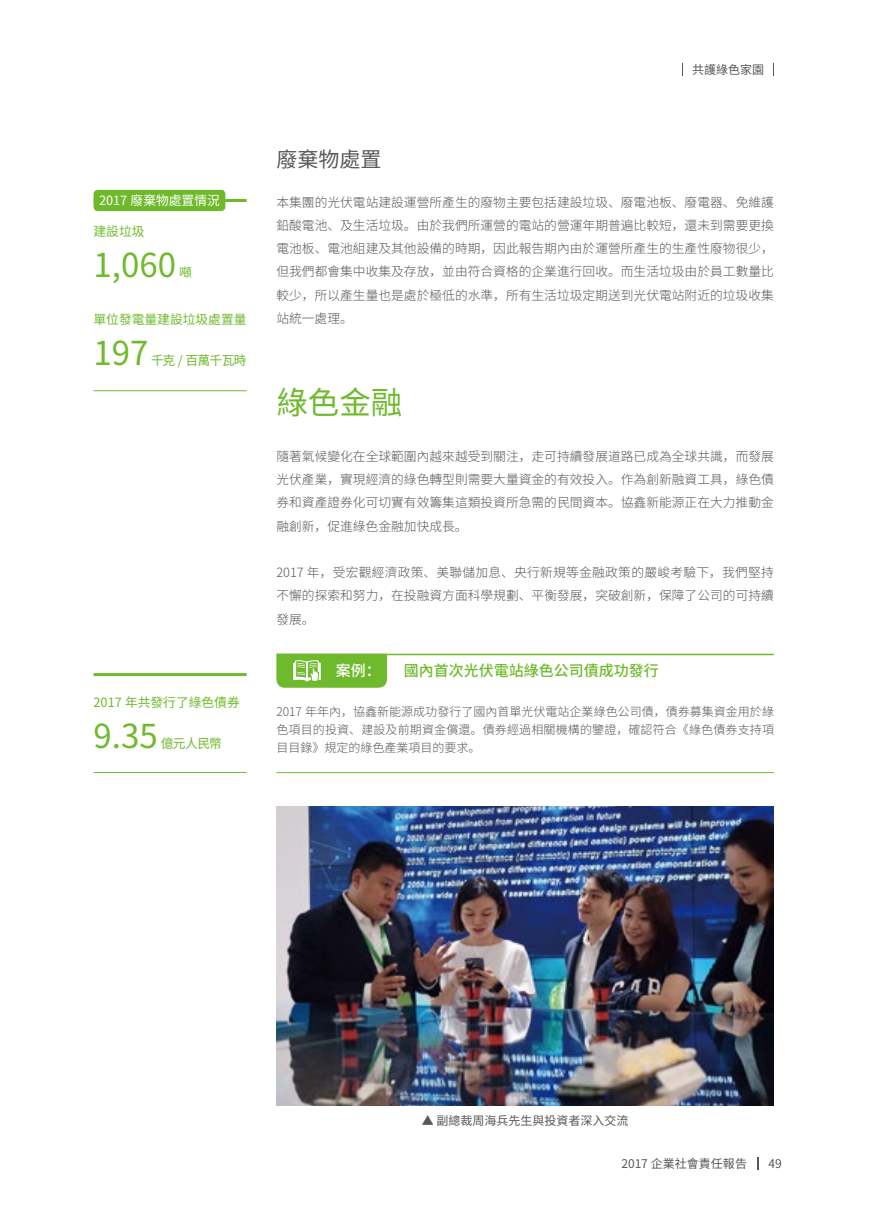
<style>
.page{position:relative;width:893px;height:1212px;background:#fff}
.page>*{position:absolute;margin:0;border:0;box-sizing:border-box;transform-origin:0 0}
.t1{font:33px "Noto Sans Hans";color:#6fba2c}
.t2{font:31.5px "Noto Sans Hans";color:#6fba2c}
.t3{font:21px "Noto Sans Hans";color:#595757}
.t4{font:500 15px "Noto Sans Hans";color:#6fba2c}
.t5{font:500 15px "Noto Sans Hans";color:#fff}
.t6{font:300 12.75px/23.2px "Noto Sans Hans";color:#595757;text-align:justify}
.t7{font:12.75px "Noto Sans Hans";color:#6fba2c}
.t8{font:12.75px "Noto Sans Hans";color:#fff}
.t9{font:300 12px/18px "Noto Sans Hans";letter-spacing:.015em;color:#595757;text-align:justify}
.t10{font:12px "Noto Sans Hans";color:#595757}
</style>
<div class="page">
<svg style="left:682px;top:64px;width:1px;height:12px"></svg>
<svg style="left:773px;top:64px;width:1px;height:12px"></svg>
<svg style="left:757px;top:1157px;width:1px;height:12px"></svg>
<hr style="left:94px;top:390px;width:153px;height:1px;background:#6fba2c">
<hr style="left:94px;top:199px;width:153px;height:3px;background:#6fba2c">
<div style="left:94px;top:190px;width:131px;height:21px;background:#6fba2c;border-radius:4px"></div>
<svg style="left:276px;top:655px;width:111px;height:33px;background:#7dc040"></svg>
<hr style="left:276px;top:654px;width:498px;height:1px;background:#6fba2c">
<hr style="left:276px;top:772px;width:498px;height:1px;background:#6fba2c">
<img style="left:276px;top:807px;width:498px;height:299px">
<hr style="left:94px;top:772px;width:153px;height:1px;background:#6fba2c">
<hr style="left:94px;top:673px;width:153px;height:3px;background:#6fba2c">
<p class="t8" style="left:99px;top:193px;width:122px">2017 廢棄物處置情況</p>
<p class="t7" style="left:94px;top:224px;width:52px">建設垃圾</p>
<h1 class="t1" style="left:94px;top:246px;width:84px">1,060</h1>
<p class="t7" style="left:179px;top:265px;width:14px">噸</p>
<p class="t7" style="left:94px;top:312px;width:154px">單位發電量建設垃圾處置量</p>
<h1 class="t1" style="left:94px;top:334px;width:56px">197</h1>
<p class="t7" style="left:151px;top:353px;width:97px">千克 / 百萬千瓦時</p>
<p class="t7" style="left:94px;top:695px;width:148px">2017 年共發行了綠色債券</p>
<h1 class="t1" style="left:94px;top:717px;width:66px">9.35</h1>
<p class="t7" style="left:161px;top:736px;width:63px">億元人民幣</p>
<p class="t10" style="left:692px;top:63px;width:73px">共護綠色家園</p>
<h3 class="t3" style="left:276px;top:148px;width:106px">廢棄物處置</h3>
<p class="t6" style="left:276px;top:191px;width:499px">本集團的光伏電站建設運營所產生的廢物主要包括建設垃圾、廢電池板、廢電器、免維護鉛酸電池、及生活垃圾。由於我們所運營的電站的營運年期普遍比較短，還未到需要更換電池板、電池組建及其他設備的時期，因此報告期內由於運營所產生的生產性廢物很少，但我們都會集中收集及存放，並由符合資格的企業進行回收。而生活垃圾由於員工數量比較少，所以產生量也是處於極低的水準，所有生活垃圾定期送到光伏電站附近的垃圾收集站統一處理。</p>
<h2 class="t2" style="left:276px;top:384px;width:128px">綠色金融</h2>
<p class="t6" style="left:276px;top:445px;width:499px">隨著氣候變化在全球範圍內越來越受到關注，走可持續發展道路已成為全球共識，而發展光伏產業，實現經濟的綠色轉型則需要大量資金的有效投入。作為創新融資工具，綠色債券和資產證券化可切實有效籌集這類投資所急需的民間資本。協鑫新能源正在大力推動金融創新，促進綠色金融加快成長。</p>
<p class="t6" style="left:276px;top:561px;width:499px">2017 年，受宏觀經濟政策、美聯儲加息、央行新規等金融政策的嚴峻考驗下，我們堅持不懈的探索和努力，在投融資方面科學規劃、平衡發展，突破創新，保障了公司的可持續發展。</p>
<p class="t5" style="left:336px;top:662px;width:46px">案例：</p>
<p class="t4" style="left:404px;top:662px;width:256px">國內首次光伏電站綠色公司債成功發行</p>
<p class="t9" style="left:276px;top:703px;width:499px">2017 年年內，協鑫新能源成功發行了國內首單光伏電站企業綠色公司債，債券募集資金用於綠色項目的投資、建設及前期資金償還。債券經過相關機構的鑒證，確認符合《綠色債券支持項目目錄》規定的綠色產業項目的要求。</p>
<p class="t10" style="left:422px;top:1113px;width:208px">▲ 副總裁周海兵先生與投資者深入交流</p>
<p class="t10" style="left:621px;top:1157px;width:127px">2017 企業社會責任報告</p>
<p class="t10" style="left:768px;top:1157px;width:15px">49</p>
</div>
